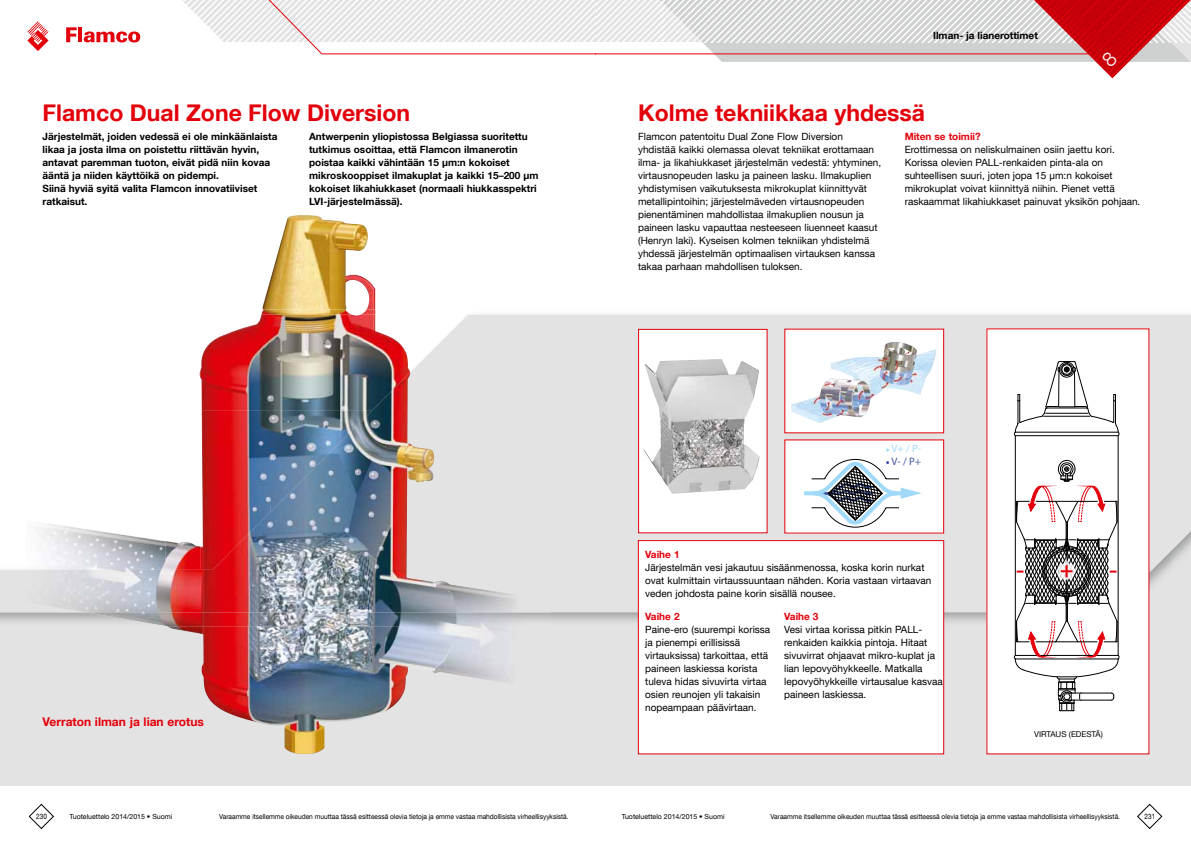
<style>
.page{position:relative;width:1191px;height:842px;background:#fff}
.page>*{position:absolute;margin:0;border:0;box-sizing:border-box;transform-origin:0 0}
.t1{font:24.8px "Arial";color:#e3000b}
.t2{font:700 23px "Helvetica Neue LT Com";color:#e3000b}
.t3{font:700 12px "Helvetica Neue LT Com";color:#e3000b}
.t4{font:10.8px "Myriad";color:#a1daf8}
.t5{font:10.8px "Myriad";color:#4156a3}
.t6{font:10px/13px "Helvetica Neue LT Com";color:#000}
.t7{font:700 10px/13px "Helvetica Neue LT Com";color:#000}
.t8{font:700 10px "Helvetica Neue LT Com";color:#e3000b}
.t9{font:8px "Helvetica Neue LT Com";color:#000}
.t10{font:7.5px "Helvetica Neue LT Com";color:#000;scale:.85 1}
.t11{font:7px "Helvetica Neue LT Com";letter-spacing:-.005em;color:#000;scale:.95 1}
.t12{font:7px "Helvetica Neue LT Com";letter-spacing:-.005em;color:#000}
</style>
<div class="page">
<svg style="left:1137px;top:804px;width:25px;height:25px"></svg>
<svg style="left:29px;top:804px;width:25px;height:25px"></svg>
<svg style="left:27px;top:21px;width:22px;height:30px"></svg>
<svg style="left:66px;top:27px;width:11px;height:15px"></svg>
<hr style="left:78px;top:27px;width:4px;height:15px;background:#e3000b">
<div style="left:0;top:485px;width:1191px;height:300px;background:#e3e3e3"></div>
<img style="left:261px;top:309px;width:930px;height:6px">
<img style="left:1149px;top:612px;width:1px;height:14px">
<img style="left:86px;top:612px;width:900px;height:14px">
<svg style="left:0;top:315px;width:1191px;height:297px;fill:#e3e3e3"></svg>
<img style="left:262px;top:215px;width:107px;height:94px">
<img style="left:167px;top:626px;width:337px;height:128px">
<img style="left:200px;top:315px;width:210px;height:57px">
<img style="left:26px;top:372px;width:525px;height:240px">
<div style="left:638px;top:541px;width:305px;height:213px;background:#fff"></div>
<div style="left:638px;top:540px;width:306px;height:214px;border:1px solid #e3000b"></div>
<div style="left:785px;top:329px;width:158px;height:104px;background:#fff"></div>
<img style="left:791px;top:342px;width:145px;height:81px">
<div style="left:638px;top:329px;width:129px;height:204px;background:#fff"></div>
<img style="left:643px;top:359px;width:116px;height:135px">
<div style="left:638px;top:329px;width:129px;height:204px;border:1px solid #e3000b"></div>
<div style="left:785px;top:440px;width:158px;height:93px;background:#fff"></div>
<svg style="left:804px;top:491px;width:5px;height:4px"></svg>
<svg style="left:809px;top:449px;width:112px;height:79px"></svg>
<div style="left:987px;top:329px;width:161px;height:425px;background:#fff"></div>
<hr style="left:1015px;top:436px;width:1px;height:219px;background:#000">
<hr style="left:1117px;top:436px;width:1px;height:219px;background:#000">
<svg style="left:1014px;top:361px;width:105px;height:75px"></svg>
<svg style="left:1014px;top:460px;width:105px;height:251px"></svg>
<div style="left:1044px;top:549px;width:45px;height:45px;border:1px solid #000;border-radius:50%"></div>
<div style="left:1045px;top:550px;width:42px;height:42px;border:1px solid #000;border-radius:50%"></div>
<svg style="left:84px;top:0;width:1107px;height:78px"></svg>
<h2 class="t2" style="left:43px;top:99px;width:369px">Flamco Dual Zone Flow Diversion</h2>
<p class="t7" style="left:43px;top:130px;width:236px">Järjestelmät, joiden vedessä ei ole minkäänlaista likaa ja josta ilma on poistettu riittävän hyvin, antavat paremman tuoton, eivät pidä niin kovaa ääntä ja niiden käyttöikä on pidempi.<br>Siinä hyviä syitä valita Flamcon innovatiiviset ratkaisut.</p>
<p class="t7" style="left:309px;top:130px;width:231px">Antwerpenin yliopistossa Belgiassa suoritettu tutkimus osoittaa, että Flamcon ilmanerotin poistaa kaikki vähintään 15 µm:n kokoiset mikroskooppiset ilmakuplat ja kaikki 15–200 µm kokoiset likahiukkaset (normaali hiukkasspektri LVI-järjestelmässä).</p>
<p class="t7" style="left:933px;top:29px;width:106px">Ilman- ja lianerottimet</p>
<h2 class="t2" style="left:638px;top:99px;width:288px">Kolme tekniikkaa yhdessä</h2>
<p class="t6" style="left:638px;top:130px;width:245px">Flamcon patentoitu Dual Zone Flow Diversion yhdistää kaikki olemassa olevat tekniikat erottamaan ilma- ja likahiukkaset järjestelmän vedestä: yhtyminen, virtausnopeuden lasku ja paineen lasku. Ilmakuplien yhdistymisen vaikutuksesta mikrokuplat kiinnittyvät metallipintoihin; järjestelmäveden virtausnopeuden pienentäminen mahdollistaa ilmakuplien nousun ja paineen lasku vapauttaa nesteeseen liuenneet kaasut (Henryn laki). Kyseisen kolmen tekniikan yhdistelmä yhdessä järjestelmän optimaalisen virtauksen kanssa takaa parhaan mahdollisen tuloksen.</p>
<p class="t8" style="left:904px;top:131px;width:78px">Miten se toimii?</p>
<p class="t6" style="left:904px;top:143px;width:237px">Erottimessa on neliskulmainen osiin jaettu kori.<br>Korissa olevien PALL-renkaiden pinta-ala on suhteellisen suuri, joten jopa 15 µm:n kokoiset mikrokuplat voivat kiinnittyä niihin. Pienet vettä raskaammat likahiukkaset painuvat yksikön pohjaan.</p>
<p class="t3" style="left:43px;top:714px;width:163px">Verraton ilman ja lian erotus</p>
<p class="t10" style="left:36px;top:811px;width:14px">230</p>
<p class="t12" style="left:69px;top:812px;width:104px">Tuoteluettelo 2014/2015 • Suomi</p>
<p class="t11" style="left:219px;top:812px;width:369px">Varaamme itsellemme oikeuden muuttaa tässä esitteessä olevia tietoja ja emme vastaa mahdollisista virheellisyyksistä.</p>
<p class="t4" style="left:891px;top:443px;width:31px">V+ / P-</p>
<p class="t5" style="left:891px;top:456px;width:31px">V- / P+</p>
<p class="t8" style="left:645px;top:548px;width:36px">Vaihe 1</p>
<p class="t6" style="left:645px;top:561px;width:288px">Järjestelmän vesi jakautuu sisäänmenossa, koska korin nurkat ovat kulmittain virtaussuuntaan nähden. Koria vastaan virtaavan veden johdosta paine korin sisällä nousee.</p>
<p class="t8" style="left:645px;top:610px;width:36px">Vaihe 2</p>
<p class="t6" style="left:645px;top:622px;width:127px">Paine-ero (suurempi korissa ja pienempi erillisissä virtauksissa) tarkoittaa, että paineen laskiessa korista tuleva hidas sivuvirta virtaa osien reunojen yli takaisin nopeampaan päävirtaan.</p>
<p class="t8" style="left:784px;top:610px;width:36px">Vaihe 3</p>
<p class="t6" style="left:784px;top:622px;width:160px">Vesi virtaa korissa pitkin PALL&shy;renkaiden kaikkia pintoja. Hitaat sivuvirrat ohjaavat mikro-kuplat ja lian lepovyöhykkeelle. Matkalla lepovyöhykkeille virtausalue kasvaa paineen laskiessa.</p>
<h1 class="t1" style="left:1016px;top:554px;width:59px">- +</h1>
<h1 class="t1" style="left:1109px;top:553px;width:10px">-</h1>
<p class="t9" style="left:1034px;top:729px;width:70px">VIRTAUS (EDESTÄ)</p>
<p class="t12" style="left:621px;top:812px;width:104px">Tuoteluettelo 2014/2015 • Suomi</p>
<p class="t11" style="left:770px;top:812px;width:369px">Varaamme itsellemme oikeuden muuttaa tässä esitteessä olevia tietoja ja emme vastaa mahdollisista virheellisyyksistä.</p>
<p class="t10" style="left:1144px;top:811px;width:14px">231</p>
</div>
